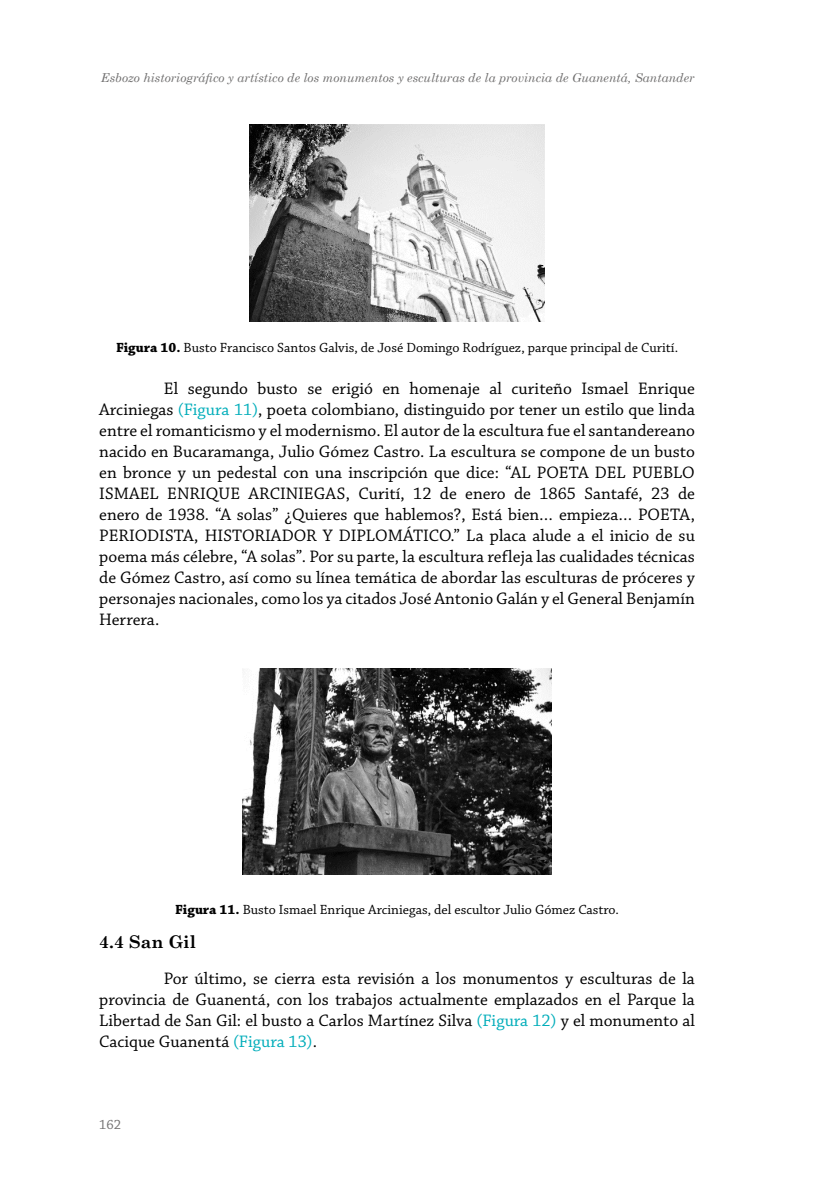
<style>
.page{position:relative;width:819px;height:1191px;background:#fff}
.page>*{position:absolute;margin:0;border:0;box-sizing:border-box;transform-origin:0 0}
.t1{font:17.5px/21px "Chaparral Pro";color:#000;text-align:justify}
.t2{font:700 17.5px "Century Schoolbook";color:#000}
.t3{font:14px "Chaparral Pro";color:#000}
.t4{font:14px "Chaparral Pro";color:#706f6f}
.t5{font:italic 12.25px "Century Schoolbook";color:#706f6f}
.s1{font-weight:700}
.s2{color:#00adba}
</style>
<div class="page">
<img style="left:249px;top:124px;width:296px;height:197px">
<img style="left:243px;top:668px;width:308px;height:206px">
<p class="t5" style="left:101px;top:69px;width:595px">Esbozo historiográfico y artístico de los monumentos y esculturas de la provincia de Guanentá, Santander</p>
<p class="t3" style="left:116px;top:340px;width:563px"><span class="s1">Figura 10.</span> Busto Francisco Santos Galvis, de José Domingo Rodríguez, parque principal de Curití.</p>
<p class="t1" style="left:99px;top:379px;width:597px;text-indent:64px">El segundo busto se erigió en homenaje al curiteño Ismael Enrique Arciniegas <span class="s2">(Figura 11)</span>, poeta colombiano, distinguido por tener un estilo que linda entre el romanticismo y el modernismo. El autor de la escultura fue el santandereano nacido en Bucaramanga, Julio Gómez Castro. La escultura se compone de un busto en bronce y un pedestal con una inscripción que dice: “AL POETA DEL PUEBLO ISMAEL ENRIQUE ARCINIEGAS, Curití, 12 de enero de 1865 Santafé, 23 de enero de 1938. “A solas” ¿Quieres que hablemos?, Está bien… empieza… POETA, PERIODISTA, HISTORIADOR Y DIPLOMÁTICO.” La placa alude a el inicio de su poema más célebre, “A solas”. Por su parte, la escultura refleja las cualidades técnicas de Gómez Castro, así como su línea temática de abordar las esculturas de próceres y personajes nacionales, como los ya citados José Antonio Galán y el General Benjamín Herrera.</p>
<p class="t3" style="left:175px;top:901px;width:445px"><span class="s1">Figura 11.</span> Busto Ismael Enrique Arciniegas, del escultor Julio Gómez Castro.</p>
<p class="t2" style="left:99px;top:928px;width:98px">4.4 San Gil</p>
<p class="t1" style="left:99px;top:968px;width:597px;text-indent:64px">Por último, se cierra esta revisión a los monumentos y esculturas de la provincia de Guanentá, con los trabajos actualmente emplazados en el Parque la Libertad de San Gil: el busto a Carlos Martínez Silva <span class="s2">(Figura 12)</span> y el monumento al Cacique Guanentá <span class="s2">(Figura 13)</span>.</p>
<p class="t4" style="left:99px;top:1117px;width:24px">162</p>
</div>
